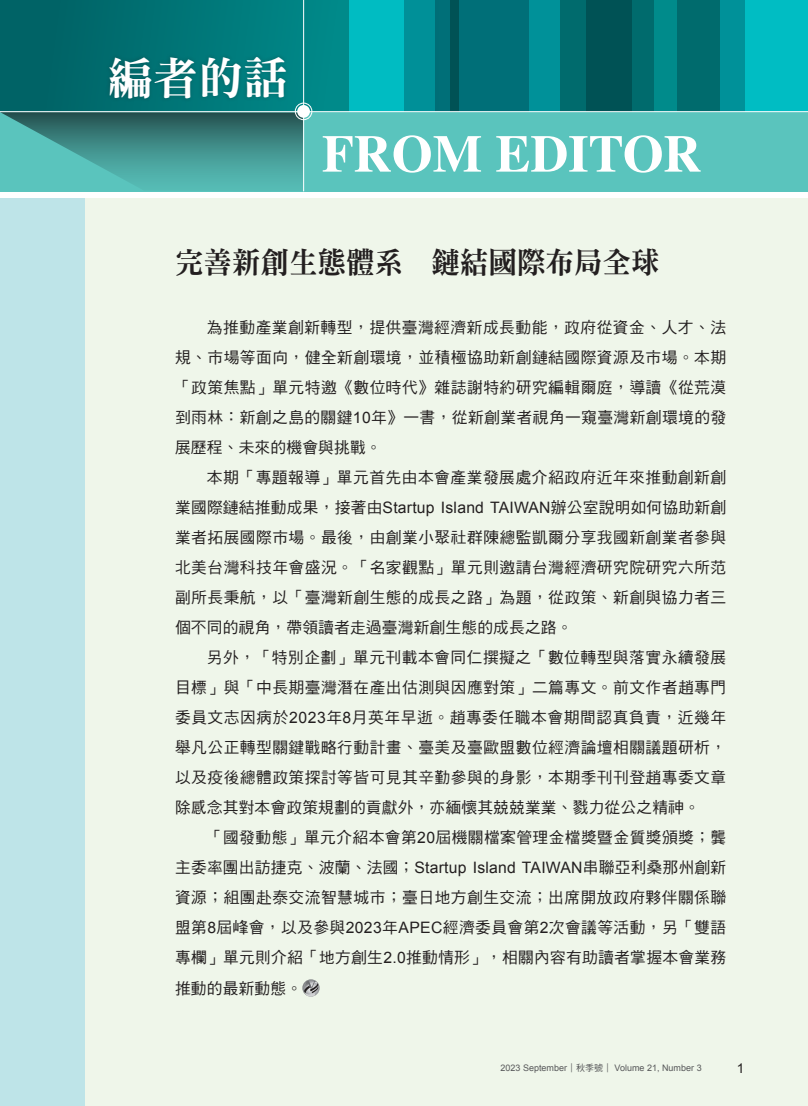
<style>
.page{position:relative;width:808px;height:1106px;background:#fff}
.page>*{position:absolute;margin:0;border:0;box-sizing:border-box;transform-origin:0 0}
.t1{font:700 52.5px "Times";color:#fff}
.t2{font:45px "DF Ming Std W9";color:#fff}
.t3{font:30px "DF Ming Std W9";color:#231f20;scale:.95 1}
.t4{font:15.75px/30px "DF Hei Std W5";letter-spacing:.015em;color:#231f20;text-align:justify}
.t5{font:13.5px "Arial";color:#231f20}
.t6{font:9px "Arial";color:#57585a}
.s1{font-family:"Arial"}
.s2{font-family:"DF Hei Std W5"}
</style>
<div class="page">
<div style="left:81px;top:198px;width:727px;height:908px;background:#eff6ea"></div>
<div style="left:0;top:0;width:808px;height:191px;background:#5ac4bd"></div>
<svg style="left:302px;top:979px;width:18px;height:17px"></svg>
<svg style="left:304px;top:981px;width:14px;height:15px"></svg>
<div style="left:0;top:198px;width:85px;height:908px;background:#bee4e8"></div>
<div style="left:0;top:0;width:808px;height:112px;background:#008b8b"></div>
<div style="left:720px;top:0;width:88px;height:112px;background:#00bdc3"></div>
<svg style="left:677px;top:0;width:67px;height:111px;background:#00787c"></svg>
<div style="left:587px;top:0;width:67px;height:112px;background:#006b6d"></div>
<svg style="left:438px;top:0;width:193px;height:111px"></svg>
<svg style="left:0;top:0;width:438px;height:111px"></svg>
<svg style="left:0;top:112px;width:303px;height:74px"></svg>
<div style="left:105px;top:53px;width:185px;height:50px;background:#231f20;opacity:.3"></div>
<hr style="left:0;top:111px;width:808px;height:1px;background:#fff">
<hr style="left:303px;top:0;width:1px;height:191px;background:#fff">
<div style="left:297px;top:105px;width:13px;height:13px;background:#fff;border-radius:50%"></div>
<div style="left:295px;top:103px;width:17px;height:17px;border:1px solid #fff;border-radius:50%"></div>
<h2 class="t2" style="left:108px;top:53px;width:181px">編者的話</h2>
<h1 class="t1" style="left:322px;top:104px;width:381px">FROM EDITOR</h1>
<h3 class="t3" style="left:175px;top:245px;width:511px">完善新創生態體系　鏈結國際布局全球</h3>
<p class="t4" style="left:175px;top:312px;width:553px;text-indent:32px">為推動產業創新轉型，提供臺灣經濟新成長動能，政府從資金、人才、法規、市場等面向，健全新創環境，並積極協助新創鏈結國際資源及市場。本期「政策焦點」單元特邀《數位時代》雜誌謝特約研究編輯爾庭，導讀《從荒漠到雨林：新創之島的關鍵<span class="s1">10</span>年》一書，從新創業者視角一窺臺灣新創環境的發展歷程、未來的機會與挑戰。</p>
<p class="t4" style="left:175px;top:462px;width:553px;text-indent:32px">本期「專題報導」單元首先由本會產業發展處介紹政府近年來推動創新創業國際鏈結推動成果，接著由<span class="s1">Startup Island TAIWAN</span>辦公室說明如何協助新創業者拓展國際市場。最後，由創業小聚社群陳總監凱爾分享我國新創業者參與北美台灣科技年會盛況。「名家觀點」單元則邀請台灣經濟研究院研究六所范副所長秉航，以「臺灣新創生態的成長之路」為題，從政策、新創與協力者三個不同的視角，帶領讀者走過臺灣新創生態的成長之路。</p>
<p class="t4" style="left:175px;top:642px;width:553px;text-indent:32px">另外，「特別企劃」單元刊載本會同仁撰擬之「數位轉型與落實永續發展目標」與「中長期臺灣潛在產出估測與因應對策」二篇專文。前文作者趙專門委員文志因病於<span class="s1">2023</span>年<span class="s1">8</span>月英年早逝。趙專委任職本會期間認真負責，近幾年舉凡公正轉型關鍵戰略行動計畫、臺美及臺歐盟數位經濟論壇相關議題研析，以及疫後總體政策探討等皆可見其辛勤參與的身影，本期季刊刊登趙專委文章除感念其對本會政策規劃的貢獻外，亦緬懷其兢兢業業、戮力從公之精神。</p>
<p class="t4" style="left:175px;top:822px;width:553px;text-indent:32px">「國發動態」單元介紹本會第<span class="s1">20</span>屆機關檔案管理金檔獎暨金質獎頒獎；龔主委率團出訪捷克、波蘭、法國；<span class="s1">Startup Island TAIWAN</span>串聯亞利桑那州創新資源；組團赴泰交流智慧城市；臺日地方創生交流；出席開放政府夥伴關係聯盟第<span class="s1">8</span>屆峰會，以及參與<span class="s1">2023</span>年<span class="s1">APEC</span>經濟委員會第<span class="s1">2</span>次會議等活動，另「雙語專欄」單元則介紹「地方創生<span class="s1">2.0</span>推動情形」，相關內容有助讀者掌握本會業務推動的最新動態。</p>
<p class="t6" style="left:500px;top:1062px;width:203px">2023 September<span class="s2">｜秋季號｜</span> Volume 21, Number 3</p>
<p class="t5" style="left:737px;top:1059px;width:9px">1</p>
</div>
